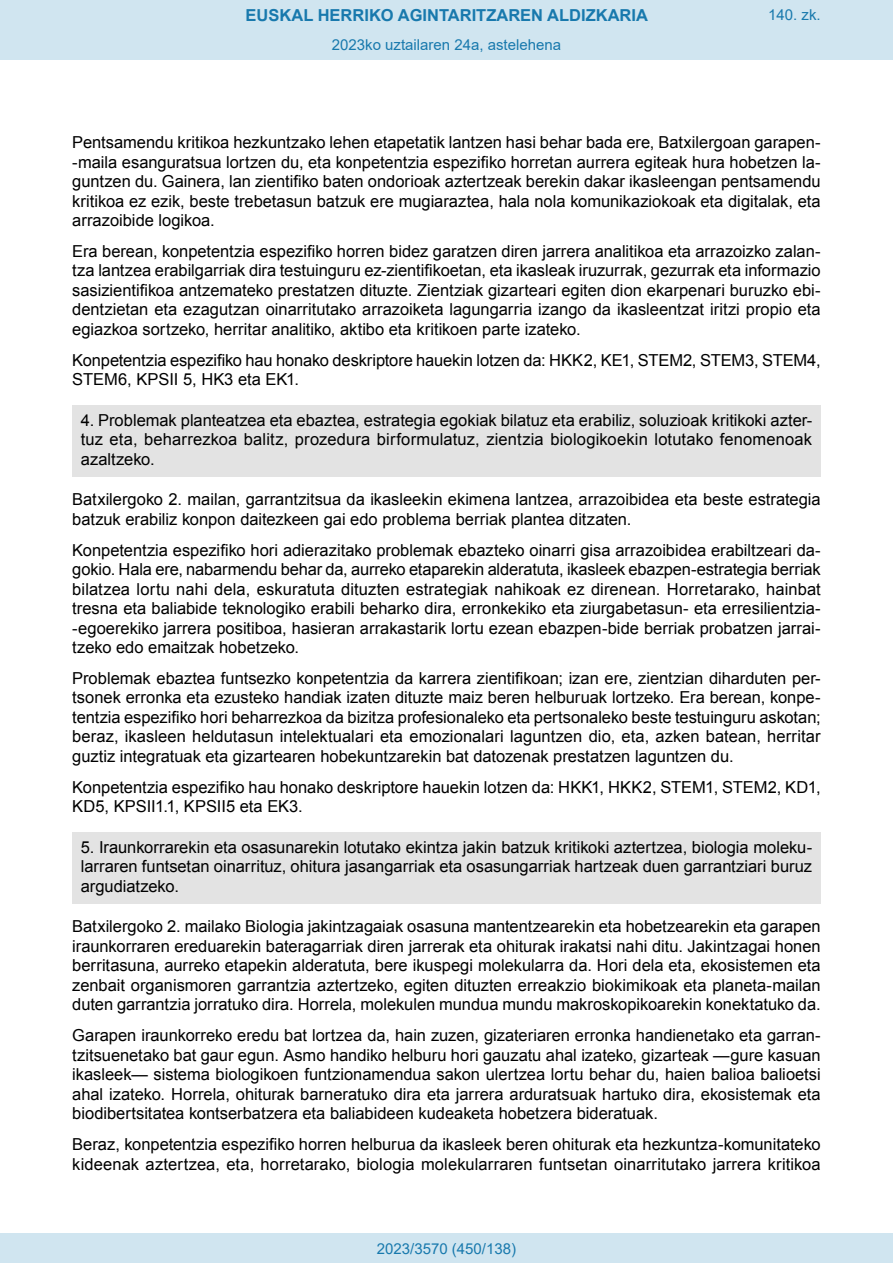
<style>
.page{position:relative;width:893px;height:1263px;background:#fff}
.page>*{position:absolute;margin:0;border:0;box-sizing:border-box;transform-origin:0 0}
.t1{font:16.5px/19.5px "Arial";color:#000;text-align:justify}
.t2{font:700 16.5px "Arial";color:#1879ad}
.Paginacion_Centro{font:15px "Arial";color:#1879ad}
</style>
<div class="page">
<div style="left:72px;top:405px;width:749px;height:72px;background:#e3e3e3"></div>
<div style="left:72px;top:832px;width:749px;height:72px;background:#e3e3e3"></div>
<div style="left:0;top:0;width:893px;height:60px;background:#d0e5f0"></div>
<div style="left:0;top:1233px;width:893px;height:30px;background:#d0e5f0"></div>
<p class="t2" style="left:246px;top:3px;width:404px">EUSKAL HERRIKO AGINTARITZAREN ALDIZKARIA</p>
<p class="Paginacion_Centro" style="left:768px;top:5px;width:54px">140. zk.</p>
<p class="Paginacion_Centro" style="left:332px;top:35px;width:231px">2023ko uztailaren 24a, astelehena</p>
<p class="t1" style="left:72px;top:133px;width:750px">Pentsamendu kritikoa hezkuntzako lehen etapetatik lantzen hasi behar bada ere, Batxilergoan garapen--maila esanguratsua lortzen du, eta konpetentzia espezifiko horretan aurrera egiteak hura hobetzen la&shy;guntzen du. Gainera, lan zientifiko baten ondorioak aztertzeak berekin dakar ikasleengan pentsamendu kritikoa ez ezik, beste trebetasun batzuk ere mugiaraztea, hala nola komunikaziokoak eta digitalak, eta arrazoibide logikoa.</p>
<p class="t1" style="left:72px;top:242px;width:750px">Era berean, konpetentzia espezifiko horren bidez garatzen diren jarrera analitikoa eta arrazoizko zalan&shy;tza lantzea erabilgarriak dira testuinguru ez-zientifikoetan, eta ikasleak iruzurrak, gezurrak eta informazio sasizientifikoa antzemateko prestatzen dituzte. Zientziak gizarteari egiten dion ekarpenari buruzko ebi&shy;dentzietan eta ezagutzan oinarritutako arrazoiketa lagungarria izango da ikasleentzat iritzi propio eta egiazkoa sortzeko, herritar analitiko, aktibo eta kritikoen parte izateko.</p>
<p class="t1" style="left:72px;top:350px;width:750px">Konpetentzia espezifiko hau honako deskriptore hauekin lotzen da: HKK2, KE1, STEM2, STEM3, STEM4,<br>STEM6, KPSII 5, HK3 eta EK1.</p>
<p class="t1" style="left:81px;top:410px;width:733px">4. Problemak planteatzea eta ebaztea, estrategia egokiak bilatuz eta erabiliz, soluzioak kritikoki azter&shy;tuz eta, beharrezkoa balitz, prozedura birformulatuz, zientzia biologikoekin lotutako fenomenoak azaltzeko.</p>
<p class="t1" style="left:72px;top:490px;width:750px">Batxilergoko 2. mailan, garrantzitsua da ikasleekin ekimena lantzea, arrazoibidea eta beste estrategia batzuk erabiliz konpon daitezkeen gai edo problema berriak plantea ditzaten.</p>
<p class="t1" style="left:72px;top:540px;width:750px">Konpetentzia espezifiko hori adierazitako problemak ebazteko oinarri gisa arrazoibidea erabiltzeari da&shy;gokio. Hala ere, nabarmendu behar da, aurreko etaparekin alderatuta, ikasleek ebazpen-estrategia berriak bilatzea lortu nahi dela, eskuratuta dituzten estrategiak nahikoak ez direnean. Horretarako, hainbat tresna eta baliabide teknologiko erabili beharko dira, erronkekiko eta ziurgabetasun- eta erresilientzia--egoerekiko jarrera positiboa, hasieran arrakastarik lortu ezean ebazpen-bide berriak probatzen jarrai&shy;tzeko edo emaitzak hobetzeko.</p>
<p class="t1" style="left:72px;top:668px;width:750px">Problemak ebaztea funtsezko konpetentzia da karrera zientifikoan; izan ere, zientzian diharduten per&shy;tsonek erronka eta ezusteko handiak izaten dituzte maiz beren helburuak lortzeko. Era berean, konpe&shy;tentzia espezifiko hori beharrezkoa da bizitza profesionaleko eta pertsonaleko beste testuinguru askotan; beraz, ikasleen heldutasun intelektualari eta emozionalari laguntzen dio, eta, azken batean, herritar guztiz integratuak eta gizartearen hobekuntzarekin bat datozenak prestatzen laguntzen du.</p>
<p class="t1" style="left:72px;top:777px;width:750px">Konpetentzia espezifiko hau honako deskriptore hauekin lotzen da: HKK1, HKK2, STEM1, STEM2, KD1,<br>KD5, KPSII1.1, KPSII5 eta EK3.</p>
<p class="t1" style="left:81px;top:837px;width:733px">5. Iraunkorrarekin eta osasunarekin lotutako ekintza jakin batzuk kritikoki aztertzea, biologia moleku&shy;larraren funtsetan oinarrituz, ohitura jasangarriak eta osasungarriak hartzeak duen garrantziari buruz argudiatzeko.</p>
<p class="t1" style="left:72px;top:917px;width:750px">Batxilergoko 2. mailako Biologia jakintzagaiak osasuna mantentzearekin eta hobetzearekin eta garapen iraunkorraren ereduarekin bateragarriak diren jarrerak eta ohiturak irakatsi nahi ditu. Jakintzagai honen berritasuna, aurreko etapekin alderatuta, bere ikuspegi molekularra da. Hori dela eta, ekosistemen eta zenbait organismoren garrantzia aztertzeko, egiten dituzten erreakzio biokimikoak eta planeta-mailan duten garrantzia jorratuko dira. Horrela, molekulen mundua mundu makroskopikoarekin konektatuko da.</p>
<p class="t1" style="left:72px;top:1026px;width:750px">Garapen iraunkorreko eredu bat lortzea da, hain zuzen, gizateriaren erronka handienetako eta garran&shy;tzitsuenetako bat gaur egun. Asmo handiko helburu hori gauzatu ahal izateko, gizarteak —gure kasuan ikasleek— sistema biologikoen funtzionamendua sakon ulertzea lortu behar du, haien balioa balioetsi ahal izateko. Horrela, ohiturak barneratuko dira eta jarrera arduratsuak hartuko dira, ekosistemak eta biodibertsitatea kontserbatzera eta baliabideen kudeaketa hobetzera bideratuak.</p>
<p class="t1" style="left:72px;top:1134px;width:750px">Beraz, konpetentzia espezifiko horren helburua da ikasleek beren ohiturak eta hezkuntza-komunitateko kideenak aztertzea, eta, horretarako, biologia molekularraren funtsetan oinarritutako jarrera kritikoa</p>
<p class="Paginacion_Centro" style="left:377px;top:1238px;width:141px">2023/3570 (450/138)</p>
</div>
